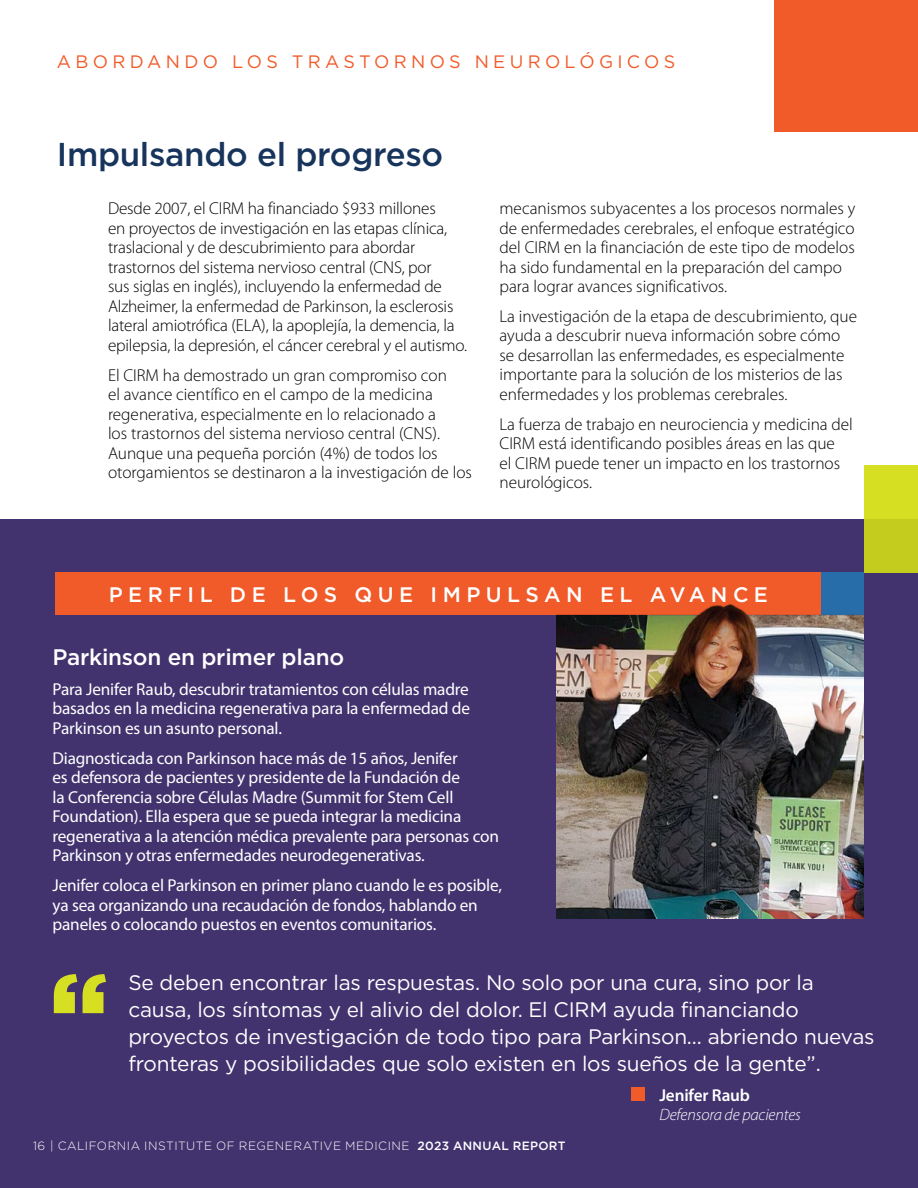
<style>
.page{position:relative;width:918px;height:1188px;background:#fff}
.page>*{position:absolute;margin:0;border:0;box-sizing:border-box;transform-origin:0 0}
.t1{font:900 108px "Gotham";color:#d7df23}
.t2{font:500 33px "Gotham";letter-spacing:-.01em;color:#17345c}
.t3{font:500 22.5px "Gotham";letter-spacing:-.01em;color:#fff}
.t4{font:21px/27px "Gotham";letter-spacing:-.01em;color:#fff}
.t5{font:500 21px "Gotham";letter-spacing:.26em;color:#fff}
.t6{font:18px "Gotham";letter-spacing:.24em;color:#f15a29}
.t7{font:300 17.25px/19.5px "Myriad Pro";color:#000}
.t8{font:17.25px/19.5px "Myriad Pro";letter-spacing:-.01em;color:#fff}
.t9{font:600 17.25px "Myriad Pro";letter-spacing:-.01em;color:#fff}
.t10{font:italic 300 16.5px "Myriad Pro";letter-spacing:-.01em;color:#fff}
.t11{font:300 12px "Gotham";letter-spacing:.04em;color:#fff}
.s1{font-weight:500}
</style>
<div class="page">
<div style="left:0;top:520px;width:918px;height:668px;background:#42336f"></div>
<div style="left:56px;top:573px;width:765px;height:42px;background:#f15a29"></div>
<img style="left:556px;top:573px;width:308px;height:345px">
<div style="left:774px;top:0;width:144px;height:132px;background:#f15a29"></div>
<div style="left:864px;top:465px;width:54px;height:108px;background:#cdd520"></div>
<div style="left:632px;top:1088px;width:13px;height:13px;background:#f15a29"></div>
<h2 class="t6" style="left:57px;top:51px;width:620px">ABORDANDO LOS TRASTORNOS NEUROLÓGICOS</h2>
<h3 class="t2" style="left:57px;top:133px;width:388px">Impulsando el progreso</h3>
<p class="t7" style="left:108px;top:199px;width:361px">Desde 2007, el CIRM ha financiado $933 millones<br>en proyectos de investigación en las etapas clínica, traslacional y de descubrimiento para abordar trastornos del sistema nervioso central (CNS, por<br>sus siglas en inglés), incluyendo la enfermedad de Alzheimer, la enfermedad de Parkinson, la esclerosis lateral amiotrófica (ELA), la apoplejía, la demencia, la epilepsia, la depresión, el cáncer cerebral y el autismo.</p>
<p class="t7" style="left:108px;top:365px;width:366px">El CIRM ha demostrado un gran compromiso con<br>el avance científico en el campo de la medicina regenerativa, especialmente en lo relacionado a<br>los trastornos del sistema nervioso central (CNS).<br>Aunque una pequeña porción (4%) de todos los otorgamientos se destinaron a la investigación de los</p>
<p class="t7" style="left:500px;top:199px;width:357px">mecanismos subyacentes a los procesos normales y de enfermedades cerebrales, el enfoque estratégico del CIRM en la financiación de este tipo de modelos ha sido fundamental en la preparación del campo para lograr avances significativos.</p>
<p class="t7" style="left:500px;top:307px;width:359px">La investigación de la etapa de descubrimiento, que ayuda a descubrir nueva información sobre cómo se desarrollan las enfermedades, es especialmente importante para la solución de los misterios de las enfermedades y los problemas cerebrales.</p>
<p class="t7" style="left:500px;top:415px;width:355px">La fuerza de trabajo en neurociencia y medicina del CIRM está identificando posibles áreas en las que<br>el CIRM puede tener un impacto en los trastornos neurológicos.</p>
<h4 class="t5" style="left:109px;top:581px;width:661px">PERFIL DE LOS QUE IMPULSAN EL AVANCE</h4>
<h5 class="t3" style="left:52px;top:642px;width:293px">Parkinson en primer plano</h5>
<p class="t8" style="left:52px;top:679px;width:419px;text-align:justify">Para Jenifer Raub, descubrir tratamientos con células madre basados en la medicina regenerativa para la enfermedad de Parkinson es un asunto personal.</p>
<p class="t8" style="left:52px;top:748px;width:448px">Diagnosticada con Parkinson hace más de 15 años, Jenifer<br>es defensora de pacientes y presidente de la Fundación de<br>la Conferencia sobre Células Madre (Summit for Stem Cell Foundation). Ella espera que se pueda integrar la medicina regenerativa a la atención médica prevalente para personas con Parkinson y otras enfermedades neurodegenerativas.</p>
<p class="t8" style="left:52px;top:875px;width:451px">Jenifer coloca el Parkinson en primer plano cuando le es posible, ya sea organizando una recaudación de fondos, hablando en paneles o colocando puestos en eventos comunitarios.</p>
<p class="t1" style="left:50px;top:938px;width:61px">“</p>
<p class="t4" style="left:128px;top:969px;width:748px">Se deben encontrar las respuestas. No solo por una cura, sino por la causa, los síntomas y el alivio del dolor. El CIRM ayuda financiando proyectos de investigación de todo tipo para Parkinson... abriendo nuevas fronteras y posibilidades que solo existen en los sueños de la gente”.</p>
<p class="t9" style="left:659px;top:1086px;width:92px">Jenifer Raub</p>
<p class="t10" style="left:659px;top:1106px;width:143px">Defensora de pacientes</p>
<p class="t11" style="left:33px;top:1138px;width:534px">16 | CALIFORNIA INSTITUTE OF REGENERATIVE MEDICINE <span class="s1">2023 ANNUAL REPORT</span></p>
</div>
